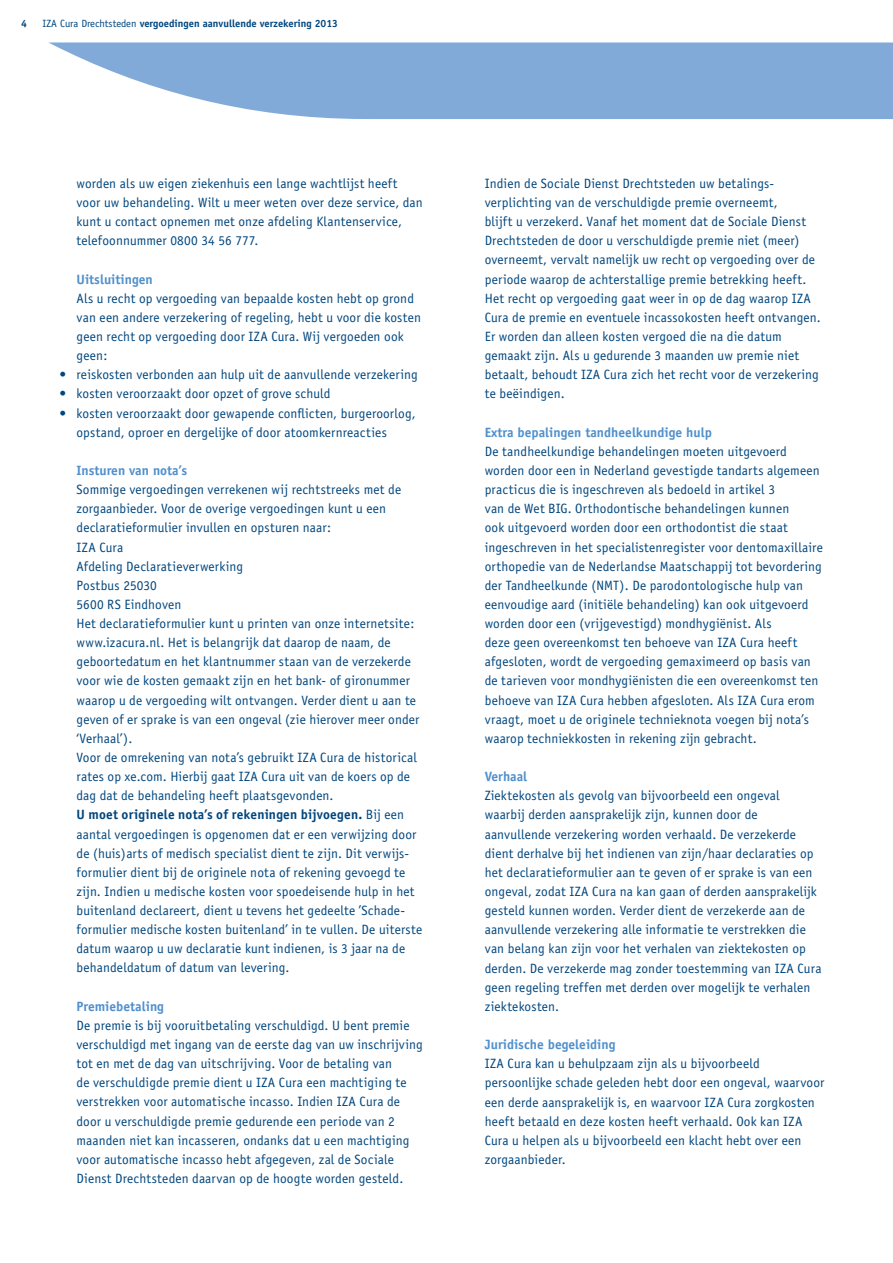
<style>
.page{position:relative;width:893px;height:1263px;background:#fff}
.page>*{position:absolute;margin:0;border:0;box-sizing:border-box;transform-origin:0 0}
.t1{font:13.5px/19.2px "Officina Sans";letter-spacing:.01em;color:#00467e}
.t2{font:700 13.5px "Officina Sans";color:#5090cc}
.t3{font:700 10.5px "Officina Sans";color:#00467e}
.s1{font-weight:400}
.s2{font-weight:700}
</style>
<div class="page">
<svg style="left:48px;top:42px;width:845px;height:77px;background:#91b4dd"></svg>
<p class="t3" style="left:21px;top:17px;width:7px">4</p>
<p class="t3" style="left:43px;top:17px;width:297px"><span class="s1">IZA Cura Drechtsteden</span> vergoedingen aanvullende verzekering 2013</p>
<p class="t1" style="left:77px;top:174px;width:348px">worden als uw eigen ziekenhuis een lange wachtlijst heeft voor uw behandeling. Wilt u meer weten over deze service, dan kunt u contact opnemen met onze afdeling Klantenservice, telefoonnummer 0800 34 56 777.</p>
<p class="t2" style="left:77px;top:271px;width:78px">Uitsluitingen</p>
<p class="t1" style="left:77px;top:289px;width:346px">Als u recht op vergoeding van bepaalde kosten hebt op grond van een andere verzekering of regeling, hebt u voor die kosten geen recht op vergoeding door IZA Cura. Wij vergoeden ook geen:</p>
<p class="t1" style="left:60px;top:365px;width:360px">• reiskosten verbonden aan hulp uit de aanvullende verzekering</p>
<p class="t1" style="left:60px;top:384px;width:273px">• kosten veroorzaakt door opzet of grove schuld</p>
<p class="t1" style="left:77px;top:403px;width:341px;text-indent:-17px">• kosten veroorzaakt door gewapende conflicten, burgeroorlog, opstand, oproer en dergelijke of door atoomkernreacties</p>
<p class="t2" style="left:77px;top:462px;width:112px">Insturen van nota’s</p>
<p class="t1" style="left:77px;top:480px;width:347px">Sommige vergoedingen verrekenen wij rechtstreeks met de zorgaanbieder. Voor de overige vergoedingen kunt u een declaratieformulier invullen en opsturen naar:<br>IZA Cura<br>Afdeling Declaratieverwerking<br>Postbus 25030<br>5600 RS Eindhoven<br>Het declaratieformulier kunt u printen van onze internetsite: www.izacura.nl. Het is belangrijk dat daarop de naam, de geboortedatum en het klantnummer staan van de verzekerde voor wie de kosten gemaakt zijn en het bank- of gironummer waarop u de vergoeding wilt ontvangen. Verder dient u aan te geven of er sprake is van een ongeval (zie hierover meer onder ‘Verhaal’).<br>Voor de omrekening van nota’s gebruikt IZA Cura de historical rates op xe.com. Hierbij gaat IZA Cura uit van de koers op de dag dat de behandeling heeft plaatsgevonden.<br><span class="s2">U moet originele nota’s of rekeningen bijvoegen.</span> Bij een aantal vergoedingen is opgenomen dat er een verwijzing door de (huis)arts of medisch specialist dient te zijn. Dit verwijs&shy;formulier dient bij de originele nota of rekening gevoegd te zijn. Indien u medische kosten voor spoedeisende hulp in het buitenland declareert, dient u tevens het gedeelte ’Schade&shy;formulier medische kosten buitenland’ in te vullen. De uiterste datum waarop u uw declaratie kunt indienen, is 3 jaar na de behandeldatum of datum van levering.</p>
<p class="t2" style="left:77px;top:998px;width:89px">Premiebetaling</p>
<p class="t1" style="left:77px;top:1016px;width:348px">De premie is bij vooruitbetaling verschuldigd. U bent premie verschuldigd met ingang van de eerste dag van uw inschrijving tot en met de dag van uitschrijving. Voor de betaling van<br>de verschuldigde premie dient u IZA Cura een machtiging te verstrekken voor automatische incasso. Indien IZA Cura de door u verschuldigde premie gedurende een periode van 2 maanden niet kan incasseren, ondanks dat u een machtiging voor automatische incasso hebt afgegeven, zal de Sociale Dienst Drechtsteden daarvan op de hoogte worden gesteld.</p>
<p class="t1" style="left:485px;top:174px;width:337px">Indien de Sociale Dienst Drechtsteden uw betalings&shy;verplichting van de verschuldigde premie overneemt,<br>blijft u verzekerd. Vanaf het moment dat de Sociale Dienst Drechtsteden de door u verschuldigde premie niet (meer) overneemt, vervalt namelijk uw recht op vergoeding over de periode waarop de achterstallige premie betrekking heeft.<br>Het recht op vergoeding gaat weer in op de dag waarop IZA Cura de premie en eventuele incassokosten heeft ontvangen.<br>Er worden dan alleen kosten vergoed die na die datum gemaakt zijn. Als u gedurende 3 maanden uw premie niet betaalt, behoudt IZA Cura zich het recht voor de verzekering te beëindigen.</p>
<p class="t2" style="left:485px;top:424px;width:229px">Extra bepalingen tandheelkundige hulp</p>
<p class="t1" style="left:485px;top:442px;width:340px">De tandheelkundige behandelingen moeten uitgevoerd worden door een in Nederland gevestigde tandarts algemeen practicus die is ingeschreven als bedoeld in artikel 3<br>van de Wet BIG. Orthodontische behandelingen kunnen<br>ook uitgevoerd worden door een orthodontist die staat ingeschreven in het specialistenregister voor dentomaxillaire orthopedie van de Nederlandse Maatschappij tot bevordering der Tandheelkunde (NMT). De parodontologische hulp van eenvoudige aard (initiële behandeling) kan ook uitgevoerd worden door een (vrijgevestigd) mondhygiënist. Als<br>deze geen overeenkomst ten behoeve van IZA Cura heeft afgesloten, wordt de vergoeding gemaximeerd op basis van de tarieven voor mondhygiënisten die een overeenkomst ten behoeve van IZA Cura hebben afgesloten. Als IZA Cura erom vraagt, moet u de originele technieknota voegen bij nota’s waarop techniekkosten in rekening zijn gebracht.</p>
<p class="t2" style="left:485px;top:768px;width:44px">Verhaal</p>
<p class="t1" style="left:485px;top:786px;width:338px">Ziektekosten als gevolg van bijvoorbeeld een ongeval waarbij derden aansprakelijk zijn, kunnen door de aanvullende verzekering worden verhaald. De verzekerde dient derhalve bij het indienen van zijn/haar declaraties op het declaratieformulier aan te geven of er sprake is van een ongeval, zodat IZA Cura na kan gaan of derden aansprakelijk gesteld kunnen worden. Verder dient de verzekerde aan de aanvullende verzekering alle informatie te verstrekken die van belang kan zijn voor het verhalen van ziektekosten op derden. De verzekerde mag zonder toestemming van IZA Cura geen regeling treffen met derden over mogelijk te verhalen ziektekosten.</p>
<p class="t2" style="left:485px;top:1036px;width:132px">Juridische begeleiding</p>
<p class="t1" style="left:485px;top:1054px;width:341px">IZA Cura kan u behulpzaam zijn als u bijvoorbeeld persoonlijke schade geleden hebt door een ongeval, waarvoor een derde aansprakelijk is, en waarvoor IZA Cura zorgkosten heeft betaald en deze kosten heeft verhaald. Ook kan IZA Cura u helpen als u bijvoorbeeld een klacht hebt over een zorgaanbieder.</p>
</div>
